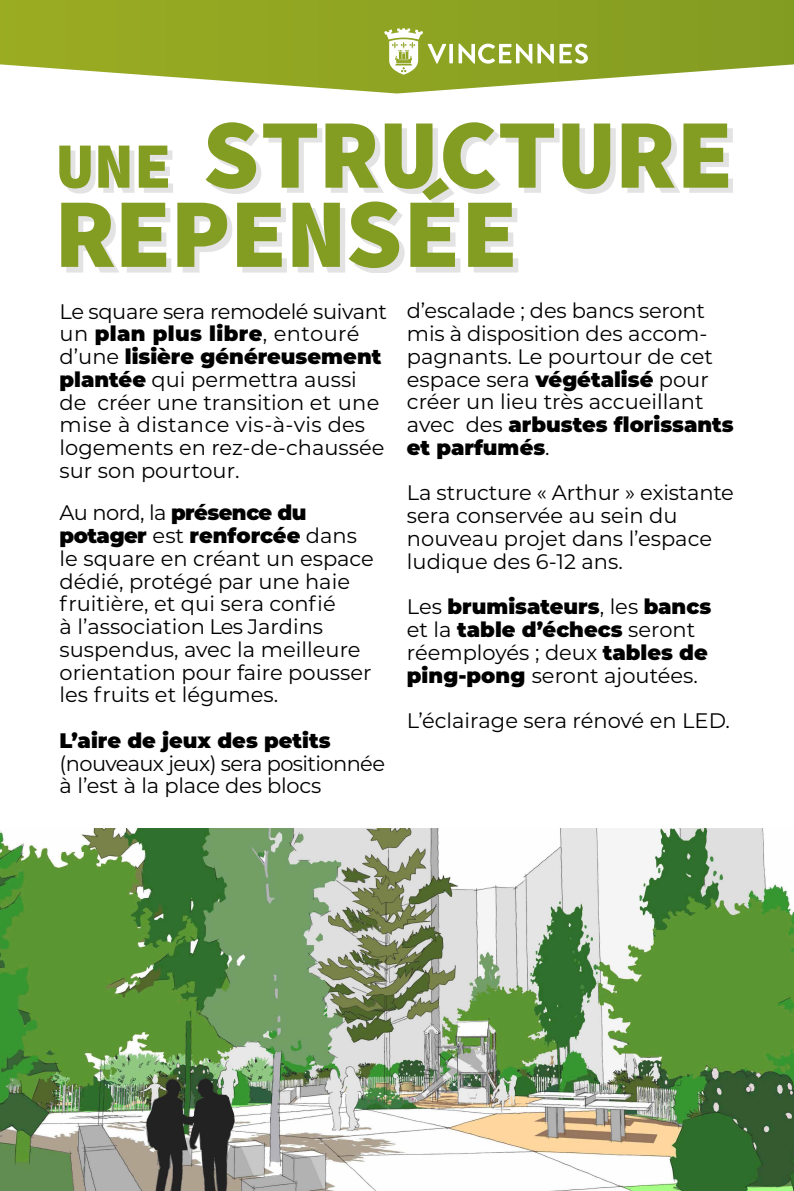
<style>
.page{position:relative;width:794px;height:1191px;background:#fff}
.page>*{position:absolute;margin:0;border:0;box-sizing:border-box;transform-origin:0 0}
.t1{font:900 98.7px/79.2px "Source Code Pro";color:#839c22}
.t2{font:21px/22.8px "Montserrat";color:#000}
.t3{font:21px/22.8px "Montserrat";letter-spacing:-.03em;color:#000}
.t4{font:900 21px "Montserrat";color:#000}
.s1{font-size:64.75px}
.s2{font-weight:900}
</style>
<div class="page">
<img style="left:0;top:828px;width:794px;height:363px">
<div style="left:64px;top:127px;width:669px;height:146px;background:#000;opacity:.11"></div>
<svg style="left:0;top:0;width:794px;height:93px"></svg>
<svg style="left:384px;top:28px;width:204px;height:47px"></svg>
<h1 class="t1" style="left:56px;top:118px;width:680px"><span class="s1">UNE</span> STRUCTURE<br>REPENSÉE</h1>
<p class="t2" style="left:60px;top:299px;width:329px">Le square sera remodelé suivant un <span class="s2">plan plus libre</span>, entouré d’une <span class="s2">lisière généreusement plantée</span> qui permettra aussi de créer une transition et une mise à distance vis-à-vis des logements en rez-de-chaussée sur son pourtour.</p>
<p class="t2" style="left:60px;top:501px;width:316px">Au nord, la <span class="s2">présence du potager</span> est <span class="s2">renforcée</span> dans le square en créant un espace dédié, protégé par une haie fruitière, et qui sera confié<br>à l’association Les Jardins suspendus, avec la meilleure orientation pour faire pousser les fruits et légumes.</p>
<p class="t4" style="left:60px;top:724px;width:273px">L’aire de jeux des petits</p>
<p class="t3" style="left:60px;top:751px;width:327px">(nouveaux jeux) sera positionnée à l’est à la place des blocs</p>
<p class="t2" style="left:407px;top:299px;width:328px">d’escalade ; des bancs seront mis à disposition des accom&shy;pagnants. Le pourtour de cet espace sera <span class="s2">végétalisé</span> pour créer un lieu très accueillant avec des <span class="s2">arbustes florissants et parfumés</span>.</p>
<p class="t2" style="left:407px;top:481px;width:328px">La structure « Arthur » existante sera conservée au sein du nouveau projet dans l’espace ludique des 6-12 ans.</p>
<p class="t2" style="left:407px;top:594px;width:306px">Les <span class="s2">brumisateurs</span>, les <span class="s2">bancs </span>et la <span class="s2">table d’échecs</span> seront réemployés ; deux <span class="s2">tables de ping-pong</span> seront ajoutées.</p>
<p class="t2" style="left:407px;top:708px;width:325px">L’éclairage sera rénové en LED.</p>
</div>
